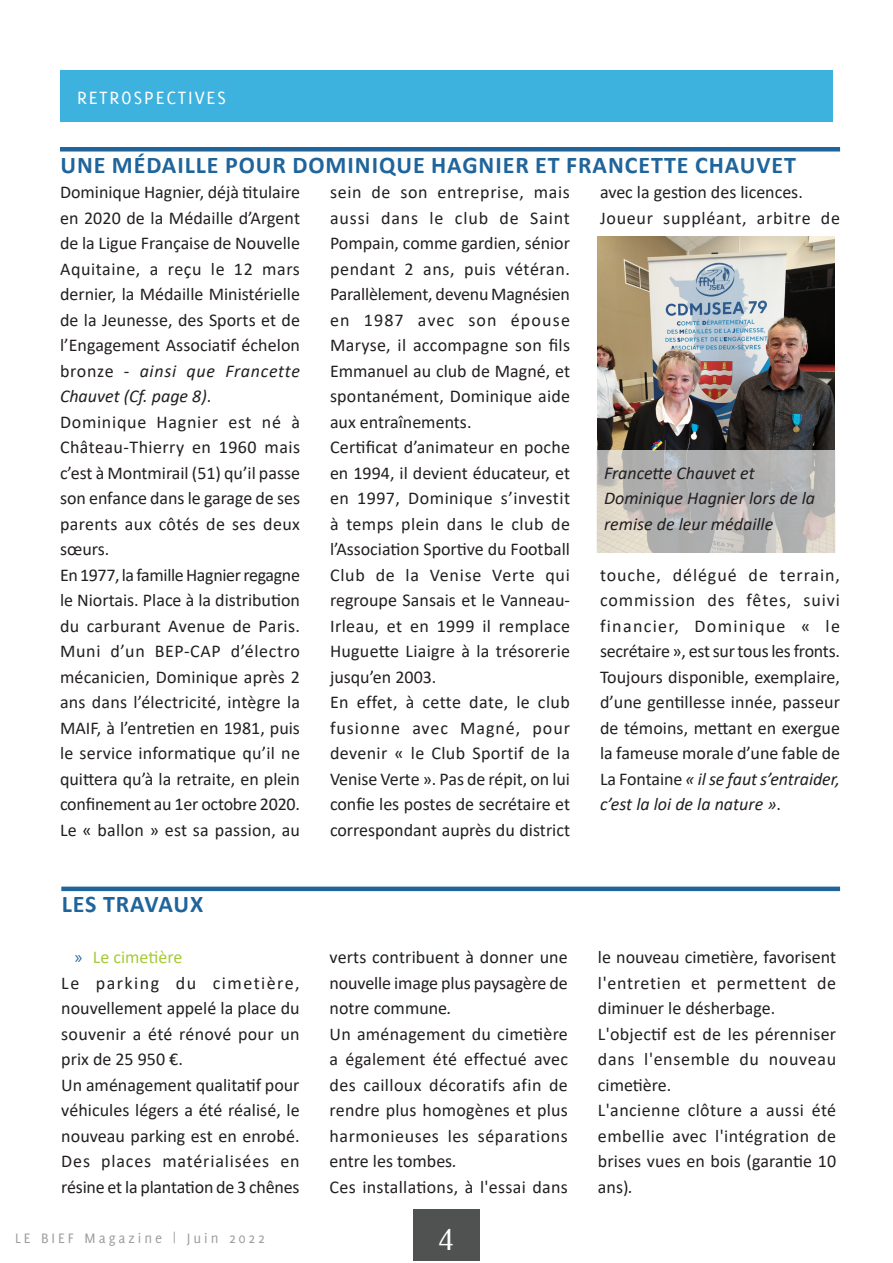
<style>
.page{position:relative;width:893px;height:1263px;background:#fff}
.page>*{position:absolute;margin:0;border:0;box-sizing:border-box;transform-origin:0 0}
.t1{font:30px "November Medium Normal";color:#fff}
.News_category{font:700 24px "Calibri";letter-spacing:.04em;color:#1f659b}
.Section_heading_in_b{font:19.5px "Delicious";letter-spacing:.1em;color:#fff}
.Body_article{font:18px/25.5px "Calibri";color:#231f20;text-align:justify}
.Body_article-2{font:italic 18px/25.5px "Calibri";color:#231f20}
.Body_article-3{font:18px "Calibri";letter-spacing:.04em;color:#231f20}
.t2{font:18px "Calibri";color:#a6ca39}
.t3{font:15px "Delicious";letter-spacing:.2em;color:#9a9c9e}
.s1{font-style:italic}
.s2{font-family:"Myriad Pro";color:#1f659b}
</style>
<div class="page">
<img style="left:598px;top:237px;width:236px;height:213px">
<svg style="left:596px;top:450px;width:240px;height:102px;background:#bbb9b7"></svg>
<div style="left:414px;top:1209px;width:66px;height:51px;background:#505252"></div>
<div style="left:60px;top:147px;width:780px;height:5px;background:#1f659b"></div>
<hr style="left:61px;top:887px;width:779px;height:4px;background:#1f659b">
<div style="left:60px;top:70px;width:773px;height:52px;background:#3eb2df"></div>
<p class="Section_heading_in_b" style="left:77px;top:86px;width:150px">RETROSPECTIVES</p>
<p class="News_category" style="left:60px;top:148px;width:737px">UNE MÉDAILLE POUR DOMINIQUE HAGNIER ET FRANCETTE CHAUVET</p>
<p class="Body_article" style="left:60px;top:179px;width:242px">Dominique Hagnier, déjà titulaire en 2020 de la Médaille d’Argent de la Ligue Française de Nouvelle Aquitaine, a reçu le 12 mars dernier, la Médaille Ministérielle de la Jeunesse, des Sports et de l’Engagement Associatif échelon bronze <span class="s1">- ainsi que Francette Chauvet (Cf. page 8)</span>.</p>
<p class="Body_article" style="left:60px;top:408px;width:242px">Dominique Hagnier est né à Château-Thierry en 1960 mais c’est à Montmirail (51) qu’il passe son enfance dans le garage de ses parents aux côtés de ses deux sœurs.</p>
<p class="Body_article" style="left:60px;top:561px;width:242px">En 1977, la famille Hagnier regagne le Niortais. Place à la distribution du carburant Avenue de Paris.<br>Muni d’un BEP-CAP d’électro mécanicien, Dominique après 2 ans dans l’électricité, intègre la MAIF, à l’entretien en 1981, puis le service informatique qu’il ne quittera qu’à la retraite, en plein confinement au 1er octobre 2020.</p>
<p class="Body_article" style="left:60px;top:816px;width:241px">Le « ballon » est sa passion, au</p>
<p class="Body_article" style="left:600px;top:179px;width:204px">avec la gestion des licences.</p>
<p class="Body_article-3" style="left:600px;top:205px;width:241px">Joueur suppléant, arbitre de</p>
<p class="Body_article" style="left:330px;top:179px;width:242px">sein de son entreprise, mais aussi dans le club de Saint Pompain, comme gardien, sénior pendant 2 ans, puis vétéran.<br>Parallèlement, devenu Magnésien en 1987 avec son épouse Maryse, il accompagne son fils Emmanuel au club de Magné, et spontanément, Dominique aide aux entraînements.</p>
<p class="Body_article" style="left:330px;top:434px;width:242px">Certificat d’animateur en poche en 1994, il devient éducateur, et en 1997, Dominique s’investit à temps plein dans le club de l’Association Sportive du Football Club de la Venise Verte qui regroupe Sansais et le Vanneau-Irleau, et en 1999 il remplace Huguette Liaigre à la trésorerie jusqu’en 2003.</p>
<p class="Body_article" style="left:330px;top:689px;width:242px">En effet, à cette date, le club fusionne avec Magné, pour devenir « le Club Sportif de la Venise Verte ». Pas de répit, on lui confie les postes de secrétaire et correspondant auprès du district</p>
<p class="Body_article-2" style="left:604px;top:459px;width:213px">Francette Chauvet et<br>Dominique Hagnier lors de la remise de leur médaille</p>
<p class="Body_article" style="left:600px;top:561px;width:242px">touche, délégué de terrain, commission des fêtes, suivi financier, Dominique « le secrétaire », est sur tous les fronts.</p>
<p class="Body_article" style="left:600px;top:663px;width:242px">Toujours disponible, exemplaire, d’une gentillesse innée, passeur de témoins, mettant en exergue la fameuse morale d’une fable de La Fontaine <span class="s1">« il se faut s’entraider, c’est la loi de la nature »</span>.</p>
<p class="News_category" style="left:62px;top:887px;width:143px">LES TRAVAUX</p>
<p class="t2" style="left:75px;top:945px;width:109px"><span class="s2">»</span> Le cimetière</p>
<p class="Body_article" style="left:61px;top:969px;width:240px">Le parking du cimetière, nouvellement appelé la place du souvenir a été rénové pour un prix de 25 950 €.</p>
<p class="Body_article" style="left:61px;top:1071px;width:240px">Un aménagement qualitatif pour véhicules légers a été réalisé, le nouveau parking est en enrobé.<br>Des places matérialisées en résine et la plantation de 3 chênes</p>
<p class="Body_article" style="left:330px;top:944px;width:240px">verts contribuent à donner une nouvelle image plus paysagère de notre commune<span class="s1">.</span></p>
<p class="Body_article" style="left:330px;top:1020px;width:240px">Un aménagement du cimetière a également été effectué avec des cailloux décoratifs afin de rendre plus homogènes et plus harmonieuses les séparations entre les tombes<span class="s1">.</span></p>
<p class="Body_article" style="left:330px;top:1173px;width:240px">Ces installations, à l'essai dans</p>
<p class="t3" style="left:15px;top:1230px;width:252px">LE BIEF Magazine | Juin 2022</p>
<h1 class="t1" style="left:439px;top:1222px;width:17px">4</h1>
<p class="Body_article" style="left:598px;top:944px;width:240px">le nouveau cimetière, favorisent l'entretien et permettent de diminuer le désherbage.</p>
<p class="Body_article" style="left:598px;top:1020px;width:240px">L'objectif est de les pérenniser dans l'ensemble du nouveau cimetière.</p>
<p class="Body_article" style="left:598px;top:1097px;width:240px">L'ancienne clôture a aussi été embellie avec l'intégration de brises vues en bois (garantie 10 ans)<span class="s1">.</span></p>
</div>
